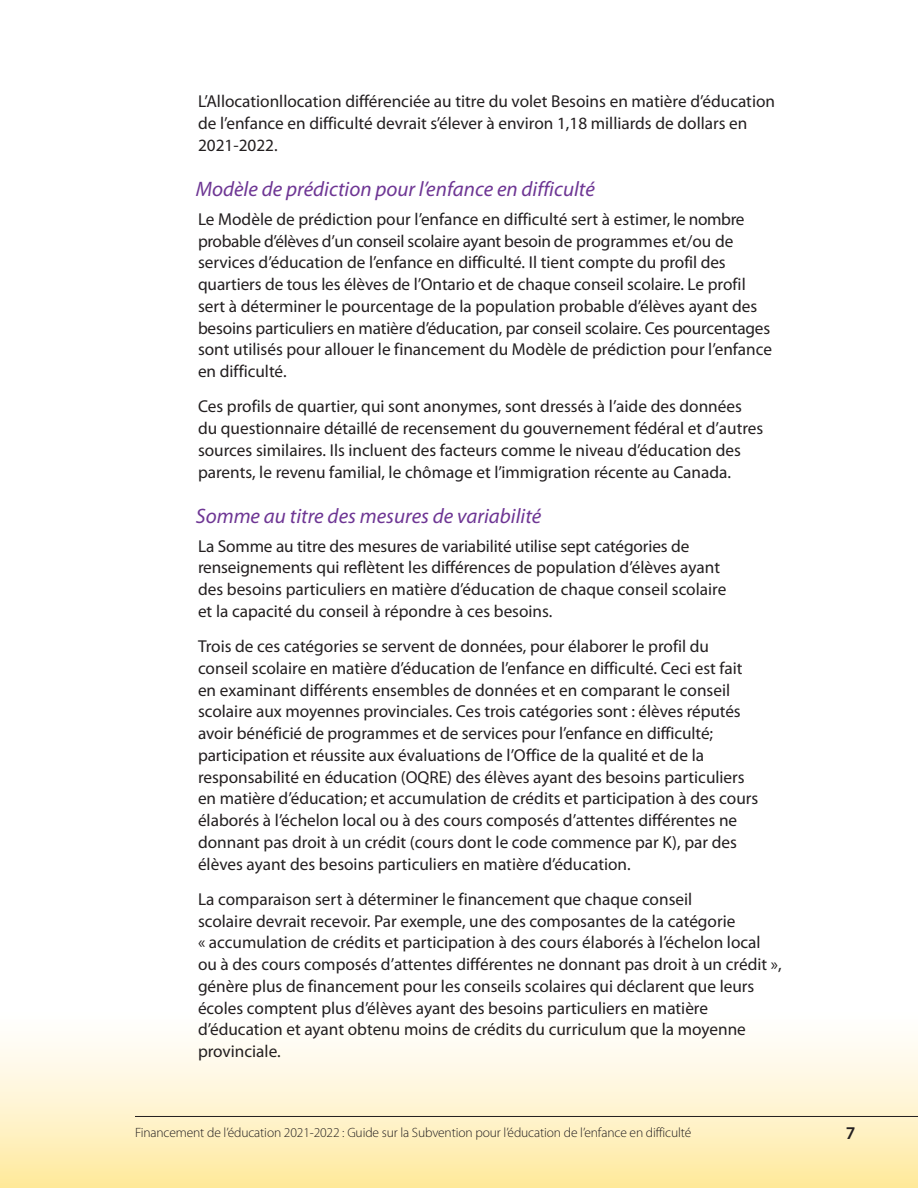
<style>
.page{position:relative;width:918px;height:1188px;background:#fff}
.page>*{position:absolute;margin:0;border:0;box-sizing:border-box;transform-origin:0 0}
.H4{font:italic 21px "Myriad Pro";color:#6e3694}
.t1{font:600 18px "Myriad Pro";color:#231f20}
.t2{font:17.25px/21.8px "Myriad Pro";color:#231f20}
.t3{font:300 13.5px "Myriad Pro";letter-spacing:-.01em;color:#231f20}
</style>
<div class="page">
<div style="left:0;top:958px;width:918px;height:230px;background:linear-gradient(to bottom,#fff,#ffeba8)"></div>
<hr style="left:135px;top:1116px;width:783px;height:1px;background:#231f20">
<svg style="left:0;top:958px;width:1px;height:230px"></svg>
<p class="t2" style="left:198px;top:91px;width:579px">L’Allocationllocation différenciée au titre du volet Besoins en matière d’éducation de l’enfance en difficulté devrait s’élever à environ 1,18 milliards de dollars en<br>2021-2022.</p>
<p class="H4" style="left:196px;top:178px;width:401px">Modèle de prédiction pour l’enfance en difficulté</p>
<p class="t2" style="left:198px;top:209px;width:576px">Le Modèle de prédiction pour l’enfance en difficulté sert à estimer, le nombre probable d’élèves d’un conseil scolaire ayant besoin de programmes et/ou de services d’éducation de l’enfance en difficulté. Il tient compte du profil des quartiers de tous les élèves de l’Ontario et de chaque conseil scolaire. Le profil sert à déterminer le pourcentage de la population probable d’élèves ayant des besoins particuliers en matière d’éducation, par conseil scolaire. Ces pourcentages sont utilisés pour allouer le financement du Modèle de prédiction pour l’enfance en difficulté.</p>
<p class="t2" style="left:198px;top:396px;width:567px">Ces profils de quartier, qui sont anonymes, sont dressés à l’aide des données du questionnaire détaillé de recensement du gouvernement fédéral et d’autres sources similaires. Ils incluent des facteurs comme le niveau d’éducation des parents, le revenu familial, le chômage et l’immigration récente au Canada.</p>
<p class="H4" style="left:196px;top:505px;width:347px">Somme au titre des mesures de variabilité</p>
<p class="t2" style="left:198px;top:535px;width:530px">La Somme au titre des mesures de variabilité utilise sept catégories de renseignements qui reflètent les différences de population d’élèves ayant des besoins particuliers en matière d’éducation de chaque conseil scolaire et la capacité du conseil à répondre à ces besoins.</p>
<p class="t2" style="left:198px;top:636px;width:562px">Trois de ces catégories se servent de données, pour élaborer le profil du conseil scolaire en matière d’éducation de l’enfance en difficulté. Ceci est fait en examinant différents ensembles de données et en comparant le conseil scolaire aux moyennes provinciales. Ces trois catégories sont : élèves réputés avoir bénéficié de programmes et de services pour l’enfance en difficulté; participation et réussite aux évaluations de l’Office de la qualité et de la responsabilité en éducation (OQRE) des élèves ayant des besoins particuliers en matière d’éducation; et accumulation de crédits et participation à des cours élaborés à l’échelon local ou à des cours composés d’attentes différentes ne donnant pas droit à un crédit (cours dont le code commence par K), par des élèves ayant des besoins particuliers en matière d’éducation.</p>
<p class="t2" style="left:198px;top:889px;width:585px">La comparaison sert à déterminer le financement que chaque conseil<br>scolaire devrait recevoir. Par exemple, une des composantes de la catégorie<br>« accumulation de crédits et participation à des cours élaborés à l’échelon local ou à des cours composés d’attentes différentes ne donnant pas droit à un crédit », génère plus de financement pour les conseils scolaires qui déclarent que leurs écoles comptent plus d’élèves ayant des besoins particuliers en matière d’éducation et ayant obtenu moins de crédits du curriculum que la moyenne provinciale.</p>
<p class="t3" style="left:135px;top:1125px;width:558px">Financement de l’éducation 2021-2022 : Guide sur la Subvention pour l’éducation de l’enfance en difficulté</p>
<p class="t1" style="left:846px;top:1123px;width:11px">7</p>
</div>
